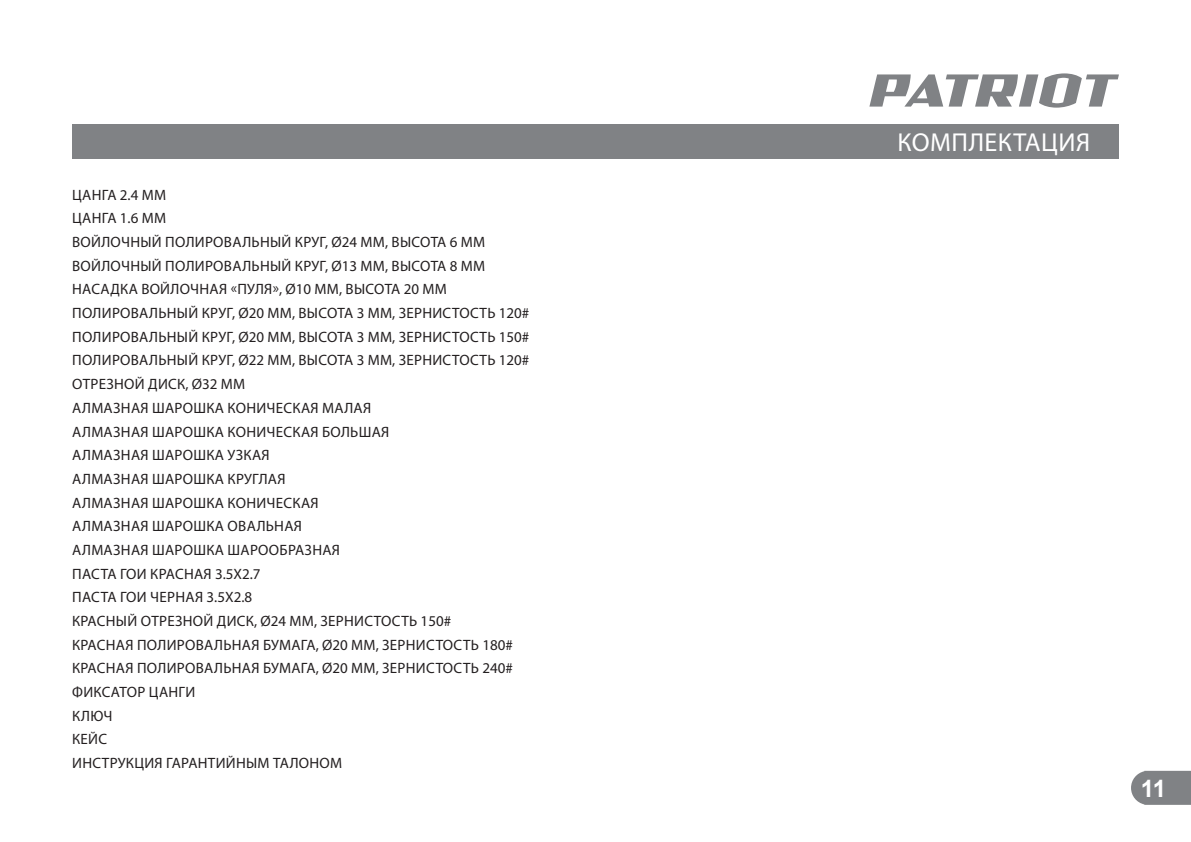
<style>
.page{position:relative;width:1191px;height:842px;background:#fff}
.page>*{position:absolute;margin:0;border:0;box-sizing:border-box;transform-origin:0 0}
.t1{font:26px "Myriad Pro";letter-spacing:.02em;color:#fff}
.t2{font:700 24px "Arial";color:#fff}
.t3{font:15px/23.6px "Myriad Pro";letter-spacing:.02em;color:#231f20}
</style>
<div class="page">
<svg style="left:1131px;top:771px;width:60px;height:34px;background:#888a8c"></svg>
<svg style="left:869px;top:73px;width:250px;height:35px"></svg>
<div style="left:72px;top:124px;width:1047px;height:34px;background:#808285"></div>
<p class="t3" style="left:72px;top:183px;width:459px">ЦАНГА 2.4 ММ<br>ЦАНГА 1.6 ММ<br>ВОЙЛОЧНЫЙ ПОЛИРОВАЛЬНЫЙ КРУГ, Ø24 ММ, ВЫСОТА 6 ММ ВОЙЛОЧНЫЙ ПОЛИРОВАЛЬНЫЙ КРУГ, Ø13 ММ, ВЫСОТА 8 ММ НАСАДКА ВОЙЛОЧНАЯ «ПУЛЯ», Ø10 ММ, ВЫСОТА 20 ММ ПОЛИРОВАЛЬНЫЙ КРУГ, Ø20 ММ, ВЫСОТА 3 ММ, ЗЕРНИСТОСТЬ 120# ПОЛИРОВАЛЬНЫЙ КРУГ, Ø20 ММ, ВЫСОТА 3 ММ, ЗЕРНИСТОСТЬ 150# ПОЛИРОВАЛЬНЫЙ КРУГ, Ø22 ММ, ВЫСОТА 3 ММ, ЗЕРНИСТОСТЬ 120# ОТРЕЗНОЙ ДИСК, Ø32 ММ<br>АЛМАЗНАЯ ШАРОШКА КОНИЧЕСКАЯ МАЛАЯ<br>АЛМАЗНАЯ ШАРОШКА КОНИЧЕСКАЯ БОЛЬШАЯ<br>АЛМАЗНАЯ ШАРОШКА УЗКАЯ<br>АЛМАЗНАЯ ШАРОШКА КРУГЛАЯ<br>АЛМАЗНАЯ ШАРОШКА КОНИЧЕСКАЯ<br>АЛМАЗНАЯ ШАРОШКА ОВАЛЬНАЯ<br>АЛМАЗНАЯ ШАРОШКА ШАРООБРАЗНАЯ<br>ПАСТА ГОИ КРАСНАЯ 3.5Х2.7<br>ПАСТА ГОИ ЧЕРНАЯ 3.5Х2.8<br>КРАСНЫЙ ОТРЕЗНОЙ ДИСК, Ø24 ММ, ЗЕРНИСТОСТЬ 150#<br>КРАСНАЯ ПОЛИРОВАЛЬНАЯ БУМАГА, Ø20 ММ, ЗЕРНИСТОСТЬ 180# КРАСНАЯ ПОЛИРОВАЛЬНАЯ БУМАГА, Ø20 ММ, ЗЕРНИСТОСТЬ 240# ФИКСАТОР ЦАНГИ<br>КЛЮЧ<br>КЕЙС<br>ИНСТРУКЦИЯ ГАРАНТИЙНЫМ ТАЛОНОМ</p>
<h1 class="t1" style="left:897px;top:126px;width:194px">КОМПЛЕКТАЦИЯ</h1>
<h2 class="t2" style="left:1140px;top:771px;width:27px">11</h2>
</div>
